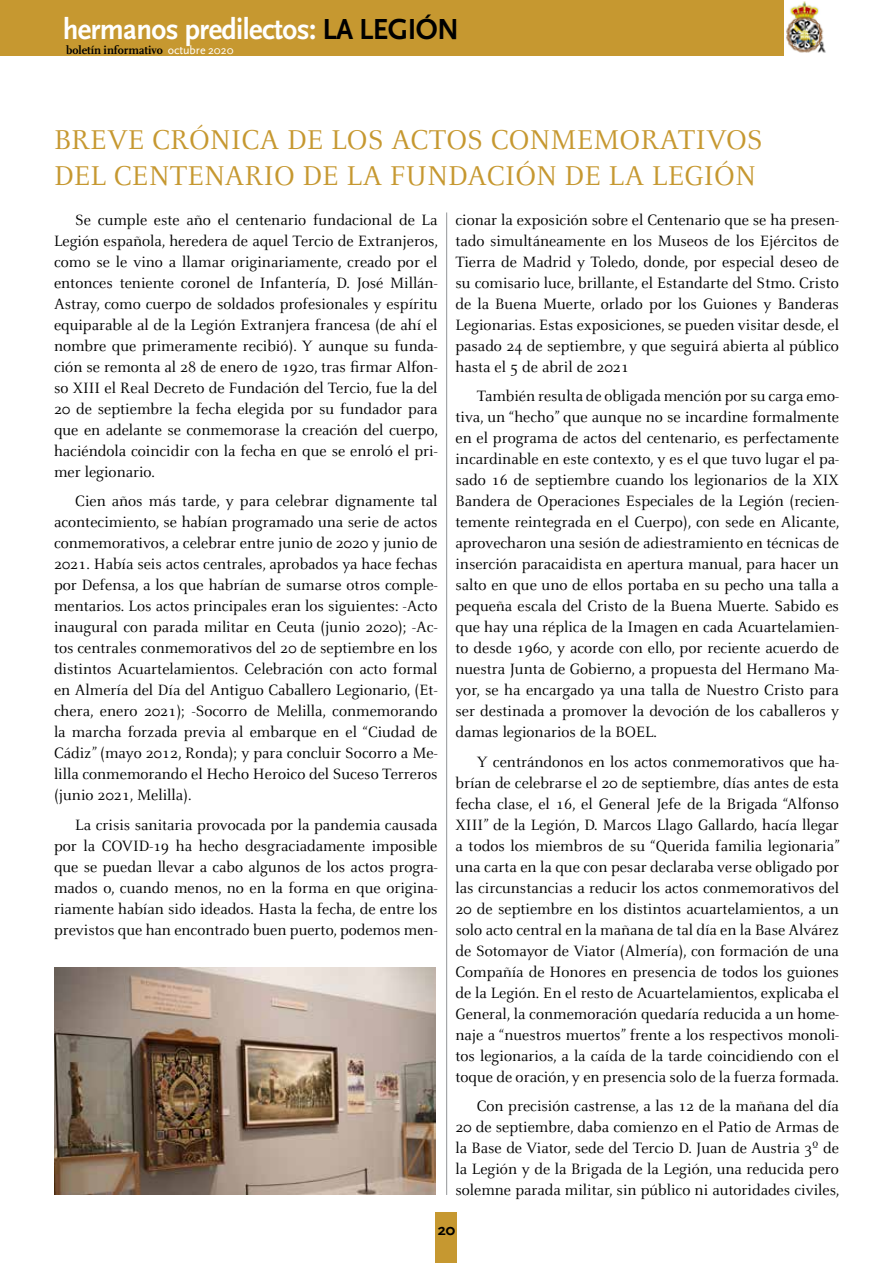
<style>
.page{position:relative;width:893px;height:1263px;background:#fff}
.page>*{position:absolute;margin:0;border:0;box-sizing:border-box;transform-origin:0 0}
.t1{font:700 30.3px "Scala Sans";letter-spacing:-.02em;color:#fff;scale:.95 1}
.t2{font:30px/36px "Celeste";color:#c69830}
.t3{font:16.5px/21px "Celeste";color:#000;text-align:justify}
.t4{font:700 16.5px "Scala Sans";color:#000}
.t5{font:700 12px "FF Scala";color:#000}
.s1{color:#000}
.s2{font-family:"Scala Sans";font-weight:400;color:#fff}
</style>
<div class="page">
<div style="left:0;top:0;width:829px;height:55px;background:#c69830"></div>
<img style="left:785px;top:0;width:44px;height:55px">
<div style="left:436px;top:1213px;width:21px;height:50px;background:#c69830"></div>
<img style="left:54px;top:967px;width:382px;height:228px">
<hr style="left:446px;top:212px;width:1px;height:983px;background:#939598">
<h1 class="t1" style="left:63px;top:13px;width:419px">hermanos predilectos: <span class="s1">LA LEGIÓN</span></h1>
<p class="t5" style="left:66px;top:43px;width:169px">boletín informativo <span class="s2">octubre 2020</span></p>
<h2 class="t2" style="left:54px;top:123px;width:711px">BREVE CRÓNICA DE LOS ACTOS CONMEMORATIVOS<br>DEL CENTENARIO DE LA FUNDACIÓN DE LA LEGIÓN</h2>
<p class="t3" style="left:54px;top:209px;width:385px;text-indent:21px">Se cumple este año el centenario fundacional de La Legión española, heredera de aquel Tercio de Extranjeros, como se le vino a llamar originariamente, creado por el entonces teniente coronel de Infantería, D. José Millán-Astray, como cuerpo de soldados profesionales y espíritu equiparable al de la Legión Extranjera francesa (de ahí el nombre que primeramente recibió). Y aunque su funda&shy;ción se remonta al 28 de enero de 1920, tras firmar Alfon&shy;so XIII el Real Decreto de Fundación del Tercio, fue la del 20 de septiembre la fecha elegida por su fundador para que en adelante se conmemorase la creación del cuerpo, haciéndola coincidir con la fecha en que se enroló el pri&shy;mer legionario.</p>
<p class="t3" style="left:54px;top:491px;width:385px;text-indent:21px">Cien años más tarde, y para celebrar dignamente tal acontecimiento, se habían programado una serie de actos conmemorativos, a celebrar entre junio de 2020 y junio de 2021. Había seis actos centrales, aprobados ya hace fechas por Defensa, a los que habrían de sumarse otros comple&shy;mentarios. Los actos principales eran los siguientes: -Acto inaugural con parada militar en Ceuta (junio 2020); -Ac&shy;tos centrales conmemorativos del 20 de septiembre en los distintos Acuartelamientos. Celebración con acto formal en Almería del Día del Antiguo Caballero Legionario, (Et&shy;chera, enero 2021); -Socorro de Melilla, conmemorando la marcha forzada previa al embarque en el “Ciudad de Cádiz” (mayo 2012, Ronda); y para concluir Socorro a Me&shy;lilla conmemorando el Hecho Heroico del Suceso Terreros (junio 2021, Melilla).</p>
<p class="t3" style="left:54px;top:814px;width:385px;text-indent:21px">La crisis sanitaria provocada por la pandemia causada por la COVID-19 ha hecho desgraciadamente imposible que se puedan llevar a cabo algunos de los actos progra&shy;mados o, cuando menos, no en la forma en que origina&shy;riamente habían sido ideados. Hasta la fecha, de entre los previstos que han encontrado buen puerto, podemos men-</p>
<p class="t3" style="left:455px;top:209px;width:385px">cionar la exposición sobre el Centenario que se ha presen&shy;tado simultáneamente en los Museos de los Ejércitos de Tierra de Madrid y Toledo, donde, por especial deseo de su comisario luce, brillante, el Estandarte del Stmo. Cristo de la Buena Muerte, orlado por los Guiones y Banderas Legionarias. Estas exposiciones, se pueden visitar desde, el pasado 24 de septiembre, y que seguirá abierta al público hasta el 5 de abril de 2021</p>
<p class="t3" style="left:455px;top:386px;width:385px;text-indent:21px">También resulta de obligada mención por su carga emo&shy;tiva, un “hecho” que aunque no se incardine formalmente en el programa de actos del centenario, es perfectamente incardinable en este contexto, y es el que tuvo lugar el pa&shy;sado 16 de septiembre cuando los legionarios de la XIX Bandera de Operaciones Especiales de la Legión (recien&shy;temente reintegrada en el Cuerpo), con sede en Alicante, aprovecharon una sesión de adiestramiento en técnicas de inserción paracaidista en apertura manual, para hacer un salto en que uno de ellos portaba en su pecho una talla a pequeña escala del Cristo de la Buena Muerte. Sabido es que hay una réplica de la Imagen en cada Acuartelamien&shy;to desde 1960, y acorde con ello, por reciente acuerdo de nuestra Junta de Gobierno, a propuesta del Hermano Ma&shy;yor, se ha encargado ya una talla de Nuestro Cristo para ser destinada a promover la devoción de los caballeros y damas legionarios de la BOEL.</p>
<p class="t3" style="left:455px;top:751px;width:386px;text-indent:21px">Y centrándonos en los actos conmemorativos que ha&shy;brían de celebrarse el 20 de septiembre, días antes de esta fecha clase, el 16, el General Jefe de la Brigada “Alfonso XIII” de la Legión, D. Marcos Llago Gallardo, hacía llegar a todos los miembros de su “Querida familia legionaria” una carta en la que con pesar declaraba verse obligado por las circunstancias a reducir los actos conmemorativos del 20 de septiembre en los distintos acuartelamientos, a un solo acto central en la mañana de tal día en la Base Alvárez de Sotomayor de Viator (Almería), con formación de una Compañía de Honores en presencia de todos los guiones de la Legión. En el resto de Acuartelamientos, explicaba el General, la conmemoración quedaría reducida a un home&shy;naje a “nuestros muertos” frente a los respectivos monoli&shy;tos legionarios, a la caída de la tarde coincidiendo con el toque de oración, y en presencia solo de la fuerza formada.</p>
<p class="t3" style="left:455px;top:1096px;width:385px;text-indent:21px">Con precisión castrense, a las 12 de la mañana del día 20 de septiembre, daba comienzo en el Patio de Armas de la Base de Viator, sede del Tercio D. Juan de Austria 3º de la Legión y de la Brigada de la Legión, una reducida pero solemne parada militar, sin público ni autoridades civiles,</p>
<p class="t4" style="left:438px;top:1221px;width:19px">20</p>
</div>
